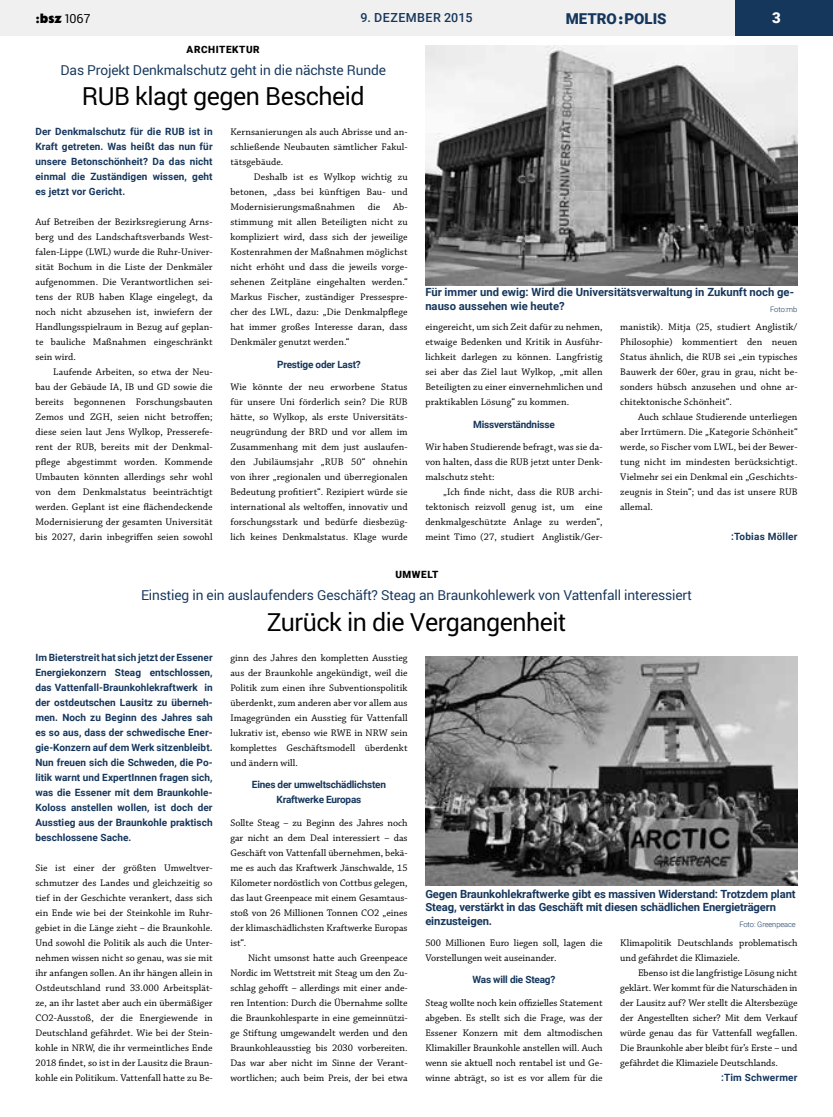
<style>
.page{position:relative;width:833px;height:1117px;background:#fff}
.page>*{position:absolute;margin:0;border:0;box-sizing:border-box;transform-origin:0 0}
.t1{font:25px "Roboto";letter-spacing:-.02em;color:#000}
.t2{font:900 15px "Roboto";color:#16375c}
.t3{font:900 15px "Roboto";color:#fff}
.t4{font:13.75px "Roboto";letter-spacing:-.01em;color:#16375c}
.t5{font:500 12.5px "Roboto";letter-spacing:.035em;color:#16375c}
.t6{font:800 12.5px "Extension";color:#000}
.t7{font:700 11.25px/13.5px "Roboto";letter-spacing:-.01em;color:#16375c}
.t8{font:10px/15px "Chaparral Pro";letter-spacing:.01em;color:#000;text-align:justify}
.t9{font:700 10px/15px "Roboto";letter-spacing:.005em;color:#16375c;text-align:justify}
.t10{font:700 10px/15px "Roboto";letter-spacing:-.02em;color:#16375c;text-align:center}
.t11{font:900 10px "Roboto";letter-spacing:.055em;color:#000}
.t12{font:300 7.5px "Roboto";letter-spacing:-.01em;color:#16375c}
.s1{font-family:"Roboto";font-weight:400}
.s2{font-family:"Extension";font-weight:800}
</style>
<div class="page">
<div style="left:0;top:0;width:833px;height:35px;background:#f0f0f1"></div>
<div style="left:735px;top:0;width:98px;height:35px;background:#16375c"></div>
<img style="left:425px;top:45px;width:372px;height:240px">
<img style="left:425px;top:656px;width:372px;height:229px">
<p class="t6" style="left:35px;top:10px;width:56px">:bsz <span class="s1">1067</span></p>
<p class="t5" style="left:360px;top:9px;width:114px">9. DEZEMBER 2015</p>
<h2 class="t2" style="left:565px;top:8px;width:102px">METRO<span class="s2">:</span>POLIS</h2>
<h2 class="t3" style="left:772px;top:8px;width:10px">3</h2>
<p class="t11" style="left:187px;top:42px;width:75px">ARCHITEKTUR</p>
<h3 class="t4" style="left:60px;top:60px;width:327px">Das Projekt Denkmalschutz geht in die nächste Runde</h3>
<h1 class="t1" style="left:82px;top:78px;width:284px">RUB klagt gegen Bescheid</h1>
<p class="t9" style="left:35px;top:124px;width:179px">Der Denkmalschutz für die RUB ist in Kraft getreten. Was heißt das nun für unsere Betonschönheit? Da das nicht einmal die Zuständigen wissen, geht es jetzt vor Gericht.</p>
<p class="t8" style="left:35px;top:215px;width:179px">Auf Betreiben der Bezirksregierung Arns&shy;berg und des Landschaftsverbands West&shy;falen-Lippe (LWL) wurde die Ruhr-Univer&shy;sität Bochum in die Liste der Denkmäler aufgenommen. Die Verantwortlichen sei&shy;tens der RUB haben Klage eingelegt, da noch nicht abzusehen ist, inwiefern der Handlungsspielraum in Bezug auf geplan&shy;te bauliche Maßnahmen eingeschränkt sein wird.</p>
<p class="t8" style="left:35px;top:365px;width:179px;text-indent:18px">Laufende Arbeiten, so etwa der Neu&shy;bau der Gebäude IA, IB und GD sowie die bereits begonnenen Forschungsbauten Zemos und ZGH, seien nicht betroffen; diese seien laut Jens Wylkop, Presserefe&shy;rent der RUB, bereits mit der Denkmal&shy;pflege abgestimmt worden. Kommende Umbauten könnten allerdings sehr wohl von dem Denkmalstatus beeinträchtigt werden. Geplant ist eine flächendeckende Modernisierung der gesamten Universität bis 2027, darin inbegriffen seien sowohl</p>
<p class="t8" style="left:230px;top:125px;width:179px">Kernsanierungen als auch Abrisse und an&shy;schließende Neubauten sämtlicher Fakul&shy;tätsgebäude.</p>
<p class="t8" style="left:230px;top:170px;width:179px;text-indent:23px">Deshalb ist es Wylkop wichtig zu betonen, „dass bei künftigen Bau- und Modernisierungsmaßnahmen</p>
<p class="t8" style="left:230px;top:200px;width:179px;text-indent:163px">Ab&shy;stimmung mit allen Beteiligten nicht zu kompliziert wird, dass sich der jeweilige Kostenrahmen der Maßnahmen möglichst nicht erhöht und dass die jeweils vorge&shy;sehenen Zeitpläne eingehalten werden.“ Markus Fischer, zuständiger Pressespre&shy;cher des LWL, dazu: „Die Denkmalpflege hat immer großes Interesse daran, dass Denkmäler genutzt werden.“</p>
<p class="t10" style="left:277px;top:356px;width:85px">Prestige oder Last?</p>
<p class="t8" style="left:230px;top:380px;width:179px">Wie könnte der neu erworbene Status für unsere Uni förderlich sein? Die RUB hätte, so Wylkop, als erste Universitäts&shy;neugründung der BRD und vor allem im Zusammenhang mit dem just auslaufen&shy;den Jubiläumsjahr „RUB 50“ ohnehin von ihrer „regionalen und überregionalen Bedeutung profitiert“. Rezipiert würde sie international als weltoffen, innovativ und forschungsstark und bedürfe diesbezüg&shy;lich keines Denkmalstatus. Klage wurde</p>
<p class="t8" style="left:368px;top:200px;width:14px">die</p>
<p class="t7" style="left:425px;top:285px;width:370px">Für immer und ewig: Wird die Universitätsverwaltung in Zukunft noch ge&shy;nauso aussehen wie heute?</p>
<p class="t12" style="left:770px;top:304px;width:29px">Foto:mb</p>
<p class="t8" style="left:425px;top:320px;width:179px">eingereicht, um sich Zeit dafür zu nehmen, etwaige Bedenken und Kritik in Ausführ&shy;lichkeit darlegen zu können. Langfristig sei aber das Ziel laut Wylkop, „mit allen Beteiligten zu einer einvernehmlichen und praktikablen Lösung“ zu kommen.</p>
<p class="t10" style="left:473px;top:416px;width:83px">Missverständnisse</p>
<p class="t8" style="left:425px;top:440px;width:179px">Wir haben Studierende befragt, was sie da&shy;von halten, dass die RUB jetzt unter Denk&shy;malschutz steht:</p>
<p class="t8" style="left:425px;top:485px;width:179px;text-indent:18px">„Ich finde nicht, dass die RUB archi&shy;tektonisch reizvoll genug ist, um eine denkmalgeschützte Anlage zu werden“, meint Timo (27, studiert Anglistik/Ger-</p>
<p class="t8" style="left:620px;top:320px;width:179px">manistik). Mitja (25, studiert Anglistik/ Philosophie) kommentiert den neuen Status ähnlich, die RUB sei „ein typisches Bauwerk der 60er, grau in grau, nicht be&shy;sonders hübsch anzusehen und ohne ar&shy;chitektonische Schönheit“.</p>
<p class="t8" style="left:620px;top:410px;width:179px;text-indent:18px">Auch schlaue Studierende unterliegen aber Irrtümern. Die „Kategorie Schönheit“ werde, so Fischer vom LWL, bei der Bewer&shy;tung nicht im mindesten berücksichtigt.<br>Vielmehr sei ein Denkmal ein „Geschichts&shy;zeugnis in Stein“; und das ist unsere RUB allemal.</p>
<p class="t9" style="left:731px;top:529px;width:68px">:Tobias Möller</p>
<p class="t11" style="left:395px;top:567px;width:45px">UMWELT</p>
<h3 class="t4" style="left:141px;top:585px;width:552px">Einstieg in ein auslaufenders Geschäft? Steag an Braunkohlewerk von Vattenfall interessiert</h3>
<h1 class="t1" style="left:267px;top:604px;width:301px">Zurück in die Vergangenheit</h1>
<p class="t9" style="left:35px;top:649px;width:179px">Im Bieterstreit hat sich jetzt der Essener Energiekonzern Steag entschlossen, das Vattenfall-Braunkohlekraftwerk in der ostdeutschen Lausitz zu überneh&shy;men. Noch zu Beginn des Jahres sah es so aus, dass der schwedische Ener&shy;gie-Konzern auf dem Werk sitzenbleibt.<br>Nun freuen sich die Schweden, die Po&shy;litik warnt und ExpertInnen fragen sich, was die Essener mit dem Braunkohle-Koloss anstellen wollen, ist doch der Ausstieg aus der Braunkohle praktisch beschlossene Sache.</p>
<p class="t8" style="left:35px;top:860px;width:179px">Sie ist einer der größten Umweltver&shy;schmutzer des Landes und gleichzeitig so tief in der Geschichte verankert, dass sich ein Ende wie bei der Steinkohle im Ruhr&shy;gebiet in die Länge zieht – die Braunkohle.<br>Und sowohl die Politik als auch die Unter&shy;nehmen wissen nicht so genau, was sie mit ihr anfangen sollen. An ihr hängen allein in Ostdeutschland rund 33.000 Arbeitsplät&shy;ze, an ihr lastet aber auch ein übermäßiger CO2-Ausstoß, der die Energiewende in Deutschland gefährdet. Wie bei der Stein&shy;kohle in NRW, die ihr vermeintliches Ende 2018 findet, so ist in der Lausitz die Braun&shy;kohle ein Politikum. Vattenfall hatte zu Be-</p>
<p class="t8" style="left:230px;top:650px;width:179px">ginn des Jahres den kompletten Ausstieg aus der Braunkohle angekündigt, weil die Politik zum einen ihre Subventionspolitik überdenkt, zum anderen aber vor allem aus Imagegründen ein Ausstieg für Vattenfall lukrativ ist, ebenso wie RWE in NRW sein komplettes Geschäftsmodell überdenkt und ändern will.</p>
<p class="t10" style="left:252px;top:776px;width:136px">Eines der umweltschädlichsten<br>Kraftwerke Europas</p>
<p class="t8" style="left:230px;top:815px;width:179px">Sollte Steag – zu Beginn des Jahres noch gar nicht an dem Deal interessiert – das Geschäft von Vattenfall übernehmen, bekä&shy;me es auch das Kraftwerk Jänschwalde, 15<br>Kilometer nordöstlich von Cottbus gelegen, das laut Greenpeace mit einem Gesamtaus&shy;stoß von 26 Millionen Tonnen CO2 „eines der klimaschädlichsten Kraftwerke Europas ist“.</p>
<p class="t8" style="left:230px;top:950px;width:179px;text-indent:18px">Nicht umsonst hatte auch Greenpeace Nordic im Wettstreit mit Steag um den Zu&shy;schlag gehofft – allerdings mit einer ande&shy;ren Intention: Durch die Übernahme sollte die Braunkohlesparte in eine gemeinnützi&shy;ge Stiftung umgewandelt werden und den Braunkohleausstieg bis 2030 vorbereiten.<br>Das war aber nicht im Sinne der Verant&shy;wortlichen; auch beim Preis, der bei etwa</p>
<p class="t7" style="left:425px;top:886px;width:372px">Gegen Braunkohlekraftwerke gibt es massiven Widerstand: Trotzdem plant<br>Steag, verstärkt in das Geschäft mit diesen schädlichen Energieträgern einzusteigen.</p>
<p class="t12" style="left:739px;top:918px;width:58px">Foto: Greenpeace</p>
<p class="t8" style="left:425px;top:935px;width:179px">500 Millionen Euro liegen soll, lagen die<br>Vorstellungen weit auseinander.</p>
<p class="t10" style="left:472px;top:971px;width:84px">Was will die Steag?</p>
<p class="t8" style="left:425px;top:995px;width:179px">Steag wollte noch kein offizielles Statement abgeben. Es stellt sich die Frage, was der Essener Konzern mit dem altmodischen Klimakiller Braunkohle anstellen will. Auch wenn sie aktuell noch rentabel ist und Ge&shy;winne abträgt, so ist es vor allem für die</p>
<p class="t8" style="left:620px;top:935px;width:179px">Klimapolitik Deutschlands problematisch und gefährdet die Klimaziele.</p>
<p class="t8" style="left:620px;top:965px;width:179px;text-indent:18px">Ebenso ist die langfristige Lösung nicht geklärt. Wer kommt für die Naturschäden in der Lausitz auf? Wer stellt die Altersbezüge der Angestellten sicher? Mit dem Verkauf würde genau das für Vattenfall wegfallen.<br>Die Braunkohle aber bleibt für’s Erste – und gefährdet die Klimaziele Deutschlands.</p>
<p class="t9" style="left:721px;top:1069px;width:78px">:Tim Schwermer</p>
</div>
